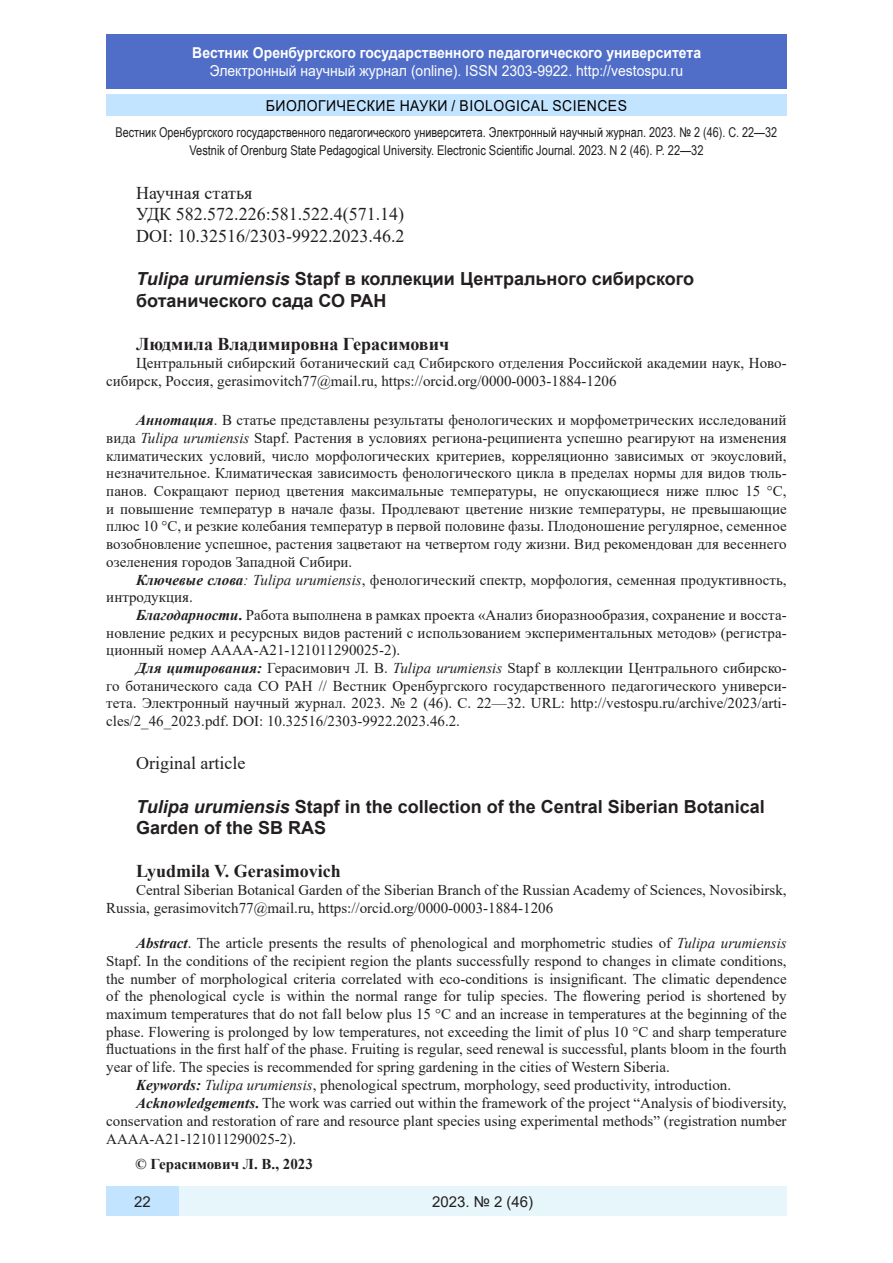
<style>
.page{position:relative;width:893px;height:1263px;background:#fff}
.page>*{position:absolute;margin:0;border:0;box-sizing:border-box;transform-origin:0 0}
.Заголовок_2{font:700 18px/21.6px "Arial";color:#231f20}
.Стиль2{font:18px "Times New Roman";color:#231f20}
.Заголовок_2-2{font:700 18px "Times New Roman";color:#231f20}
.литература{font:15px/17.7px "Times New Roman";color:#231f20;text-align:justify}
.t1{font:15px "Arial";color:#fff;scale:.93 1}
.t2{font:700 15px "Arial";color:#fff;scale:.93 1}
.t3{font:15px "Arial";letter-spacing:.035em;color:#000;scale:.93 1}
.Стиль2-2{font:700 15px "Times New Roman";color:#231f20}
.t4{font:15px "Arial";color:#231f20}
.литература-2{font:13.5px "Arial Narrow";color:#231f20}
.s1{font-style:italic}
.s2{font-weight:700;font-style:italic}
.s3{font-weight:700}
</style>
<div class="page">
<div style="left:106px;top:34px;width:681px;height:55px;background:#506ec8"></div>
<div style="left:106px;top:95px;width:681px;height:21px;background:#c3e4ff"></div>
<div style="left:179px;top:1186px;width:608px;height:30px;background:#e6f6fb"></div>
<div style="left:106px;top:1186px;width:73px;height:30px;background:#c3e4ff"></div>
<p class="t2" style="left:192px;top:42px;width:549px">Вестник Оренбургского государственного педагогического университета</p>
<p class="t1" style="left:210px;top:60px;width:511px">Электронный научный журнал (online). ISSN 2303-9922. http://vestospu.ru</p>
<p class="t3" style="left:266px;top:95px;width:390px">БИОЛОГИЧЕСКИЕ НАУКИ / BIOLOGICAL SCIENCES</p>
<p class="литература-2" style="left:116px;top:123px;width:663px">Вестник Оренбургского государственного педагогического университета. Электронный научный журнал. 2023. № 2 (46). С. 22—32</p>
<p class="литература-2" style="left:189px;top:141px;width:516px">Vestnik of Orenburg State Pedagogical University. Electronic Scientific Journal. 2023. N 2 (46). P. 22—32</p>
<p class="Стиль2" style="left:136px;top:180px;width:118px">Научная статья</p>
<p class="Стиль2" style="left:136px;top:201px;width:270px">УДК 582.572.226:581.522.4(571.14)</p>
<p class="Стиль2" style="left:136px;top:223px;width:270px">DOI: 10.32516/2303-9922.2023.46.2</p>
<p class="Заголовок_2" style="left:136px;top:268px;width:559px"><span class="s1">Tulipa urumiensis</span> Stapf в коллекции Центрального сибирского ботанического сада СО РАН</p>
<p class="Заголовок_2-2" style="left:136px;top:331px;width:315px">Людмила Владимировна Герасимович</p>
<p class="литература" style="left:106px;top:353px;width:682px;text-indent:30px">Центральный сибирский ботанический сад Сибирского отделения Российской академии наук, Ново&shy;сибирск, Россия, gerasimovitch77@mail.ru, https://orcid.org/0000-0003-1884-1206</p>
<p class="литература" style="left:106px;top:411px;width:682px;text-indent:30px"><span class="s2">Аннотация</span>. В статье представлены результаты фенологических и морфометрических исследований вида <span class="s1">Tulipa urumiensis</span> Stapf. Растения в условиях региона-реципиента успешно реагируют на изменения климатических условий, число морфологических критериев, корреляционно зависимых от экоусловий, незначительное. Климатическая зависимость фенологического цикла в пределах нормы для видов тюль&shy;панов. Сокращают период цветения максимальные температуры, не опускающиеся ниже плюс 15 °C, и повышение температур в начале фазы. Продлевают цветение низкие температуры, не превышающие плюс 10 °C, и резкие колебания температур в первой половине фазы. Плодоношение регулярное, семенное возобновление успешное, растения зацветают на четвертом году жизни. Вид рекомендован для весеннего озеленения городов Западной Сибири.</p>
<p class="литература" style="left:106px;top:570px;width:682px;text-indent:30px"><span class="s2">Ключевые слова</span><span class="s1">: Tulipa urumiensis</span>, фенологический спектр, морфология, семенная продуктивность, интродукция.</p>
<p class="литература" style="left:106px;top:606px;width:682px;text-indent:30px"><span class="s2">Благодарности</span><span class="s3">.</span> Работа выполнена в рамках проекта «Анализ биоразнообразия, сохранение и восста&shy;новление редких и ресурсных видов растений с использованием экспериментальных методов» (регистра&shy;ционный номер АААА-А21-121011290025-2).</p>
<p class="литература" style="left:106px;top:659px;width:682px;text-indent:30px"><span class="s2">Для цитирования:</span> Герасимович Л. В. <span class="s1">Tulipa urumiensis</span> Stapf в коллекции Центрального сибирско&shy;го ботанического сада СО РАН // Вестник Оренбургского государственного педагогического универси&shy;тета. Электронный научный журнал. 2023. № 2 (46). С. 22—32. URL: http://vestospu.ru/archive/2023/arti&shy;cles/2_46_2023.pdf. DOI: 10.32516/2303-9922.2023.46.2.</p>
<p class="Стиль2" style="left:136px;top:751px;width:111px">Original article</p>
<p class="Заголовок_2" style="left:136px;top:796px;width:630px"><span class="s1">Tulipa urumiensis</span> Stapf in the collection of the Central Siberian Botanical<br>Garden of the SB RAS</p>
<p class="Заголовок_2-2" style="left:136px;top:858px;width:206px">Lyudmila V. Gerasimovich</p>
<p class="литература" style="left:106px;top:881px;width:682px;text-indent:30px">Central Siberian Botanical Garden of the Siberian Branch of the Russian Academy of Sciences, Novosibirsk,<br>Russia, gerasimovitch77@mail.ru, https://orcid.org/0000-0003-1884-1206</p>
<p class="литература" style="left:106px;top:934px;width:682px;text-indent:30px"><span class="s2">Abstract</span>. The article presents the results of phenological and morphometric studies of <span class="s1">Tulipa urumiensis </span>Stapf. In the conditions of the recipient region the plants successfully respond to changes in climate conditions, the number of morphological criteria correlated with eco-conditions is insignificant. The climatic dependence of the phenological cycle is within the normal range for tulip species. The flowering period is shortened by maximum temperatures that do not fall below plus 15 °C and an increase in temperatures at the beginning of the phase. Flowering is prolonged by low temperatures, not exceeding the limit of plus 10 °C and sharp temperature fluctuations in the first half of the phase. Fruiting is regular, seed renewal is successful, plants bloom in the fourth year of life. The species is recommended for spring gardening in the cities of Western Siberia.</p>
<p class="литература" style="left:136px;top:1075px;width:597px"><span class="s2">Keywords:</span> <span class="s1">Tulipa urumiensis</span>, phenological spectrum, morphology, seed productivity, introduction.</p>
<p class="литература" style="left:106px;top:1093px;width:682px;text-indent:30px"><span class="s2">Acknowledgements</span><span class="s3">.</span> The work was carried out within the framework of the project “Analysis of biodiversity, conservation and restoration of rare and resource plant species using experimental methods” (registration number АААА-А21-121011290025-2).</p>
<p class="Стиль2-2" style="left:136px;top:1153px;width:179px">© Герасимович Л. В., 2023</p>
<p class="t4" style="left:134px;top:1191px;width:18px">22</p>
<p class="t4" style="left:432px;top:1192px;width:103px">2023. № 2 (46)</p>
</div>
